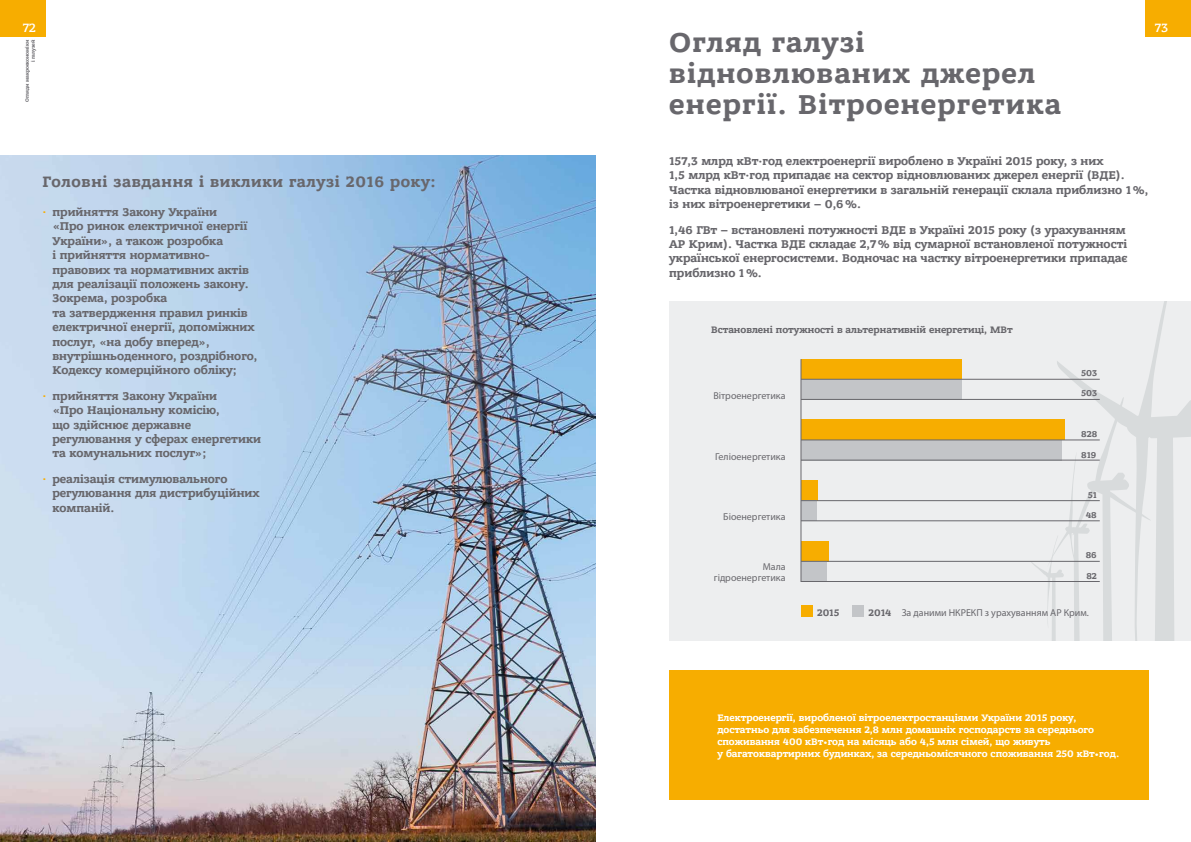
<style>
.page{position:relative;width:1191px;height:842px;background:#fff}
.page>*{position:absolute;margin:0;border:0;box-sizing:border-box;transform-origin:0 0}
.t1{font:700 29px/31px "Bandera Pro";letter-spacing:.045em;color:#68676c}
.t2{font:700 16px "Bandera Pro";letter-spacing:.04em;color:#68676c}
.t3{font:500 12.8px "Bandera Pro";color:#fff}
.t4{font:700 12px/14.4px "Bandera Pro";color:#68676c}
.t5{font:700 10px/12px "Bandera Pro";color:#fff}
.t6{font:10px/10.5px "Myriad Pro";color:#68676c;text-align:right}
.t7{font:700 10px "Bandera Pro";color:#68676c}
.t8{font:700 9px "Bandera Pro";color:#68676c}
.t9{font:700 5px/6px "Bandera Pro";color:#68676c;text-align:right}
.s1{font-weight:400;color:#f7ad00}
</style>
<div class="page">
<div style="left:0;top:0;width:45px;height:37px;background:#f7ad00"></div>
<div style="left:1145px;top:0;width:46px;height:37px;background:#f7ad00"></div>
<img style="left:0;top:156px;width:595px;height:686px">
<div style="left:669px;top:670px;width:479px;height:129px;background:#f7ad00"></div>
<div style="left:669px;top:301px;width:522px;height:339px;background:#edeeef"></div>
<svg style="left:1100px;top:301px;width:91px;height:339px"></svg>
<svg style="left:1047px;top:396px;width:104px;height:244px"></svg>
<svg style="left:800px;top:359px;width:300px;height:223px"></svg>
<div style="left:801px;top:605px;width:12px;height:12px;background:#f7ad00"></div>
<div style="left:852px;top:605px;width:12px;height:12px;background:#c3c5c8"></div>
<p class="t3" style="left:23px;top:20px;width:15px">72</p>
<p class="t3" style="left:1155px;top:20px;width:15px">73</p>
<p class="t9" style="left:24px;top:102px;width:64px;rotate:-90deg">Огляди макроекономіки і галузей</p>
<h1 class="t1" style="left:669px;top:27px;width:393px">Огляд галузі відновлюваних джерел енергії. Вітроенергетика</h1>
<p class="t4" style="left:669px;top:154px;width:480px">157,3 млрд кВт∙год електроенергії вироблено в Україні 2015 року, з них<br>1,5 млрд кВт∙год припадає на сектор відновлюваних джерел енергії (ВДЕ).<br>Частка відновлюваної енергетики в загальній генерації склала приблизно 1%, із них вітроенергетики – 0,6%.</p>
<p class="t4" style="left:669px;top:223px;width:460px">1,46 ГВт – встановлені потужності ВДЕ в Україні 2015 року (з урахуванням АР Крим). Частка ВДЕ складає 2,7% від сумарної встановленої потужності української енергосистеми. Водночас на частку вітроенергетики припадає приблизно 1%.</p>
<h2 class="t2" style="left:43px;top:172px;width:395px">Головні завдання і виклики галузі 2016 року:</h2>
<p class="t4" style="left:52px;top:205px;width:206px;text-indent:-10px"><span class="s1">•</span> прийняття Закону України<br>«Про ринок електричної енергії<br>України», а також розробка<br>і прийняття нормативно&shy;правових та нормативних актів для реалізації положень закону.<br>Зокрема, розробка<br>та затвердження правил ринків електричної енергії, допоміжних послуг, «на добу вперед», внутрішньоденного, роздрібного,<br>Кодексу комерційного обліку;</p>
<p class="t4" style="left:52px;top:389px;width:210px;text-indent:-10px"><span class="s1">•</span> прийняття Закону України<br>«Про Національну комісію,<br>що здійснює державне регулювання у сферах енергетики та комунальних послуг»;</p>
<p class="t4" style="left:52px;top:472px;width:209px;text-indent:-10px"><span class="s1">•</span> реалізація стимулювального регулювання для дистрибуційних компаній.</p>
<p class="t7" style="left:711px;top:323px;width:303px">Встановлені потужності в альтернативній енергетиці, МВт</p>
<p class="t8" style="left:1081px;top:368px;width:18px">503</p>
<p class="t8" style="left:1081px;top:388px;width:18px">503</p>
<p class="t8" style="left:1081px;top:428px;width:18px">828</p>
<p class="t8" style="left:1081px;top:449px;width:17px">819</p>
<p class="t8" style="left:1087px;top:489px;width:11px">51</p>
<p class="t8" style="left:1085px;top:509px;width:13px">48</p>
<p class="t8" style="left:1085px;top:550px;width:12px">86</p>
<p class="t8" style="left:1086px;top:570px;width:12px">82</p>
<p class="t6" style="left:713px;top:391px;width:74px">Вітроенергетика</p>
<p class="t6" style="left:715px;top:451px;width:72px">Геліоенергетика</p>
<p class="t6" style="left:723px;top:511px;width:64px">Біоенергетика</p>
<p class="t6" style="left:714px;top:562px;width:73px">Мала гідроенергетика</p>
<p class="t7" style="left:817px;top:606px;width:24px">2015</p>
<p class="t7" style="left:868px;top:606px;width:24px">2014</p>
<p class="t6" style="left:901px;top:607px;width:189px">За даними НКРЕКП з урахуванням АР Крим.</p>
<p class="t5" style="left:717px;top:712px;width:403px">Електроенергії, виробленої вітроелектростанціями України 2015 року, достатньо для забезпечення 2,8 млн домашніх господарств за середнього споживання 400 кВт•год на місяць або 4,5 млн сімей, що живуть<br>у багатоквартирних будинках, за середньомісячного споживання 250 кВт•год.</p>
</div>
